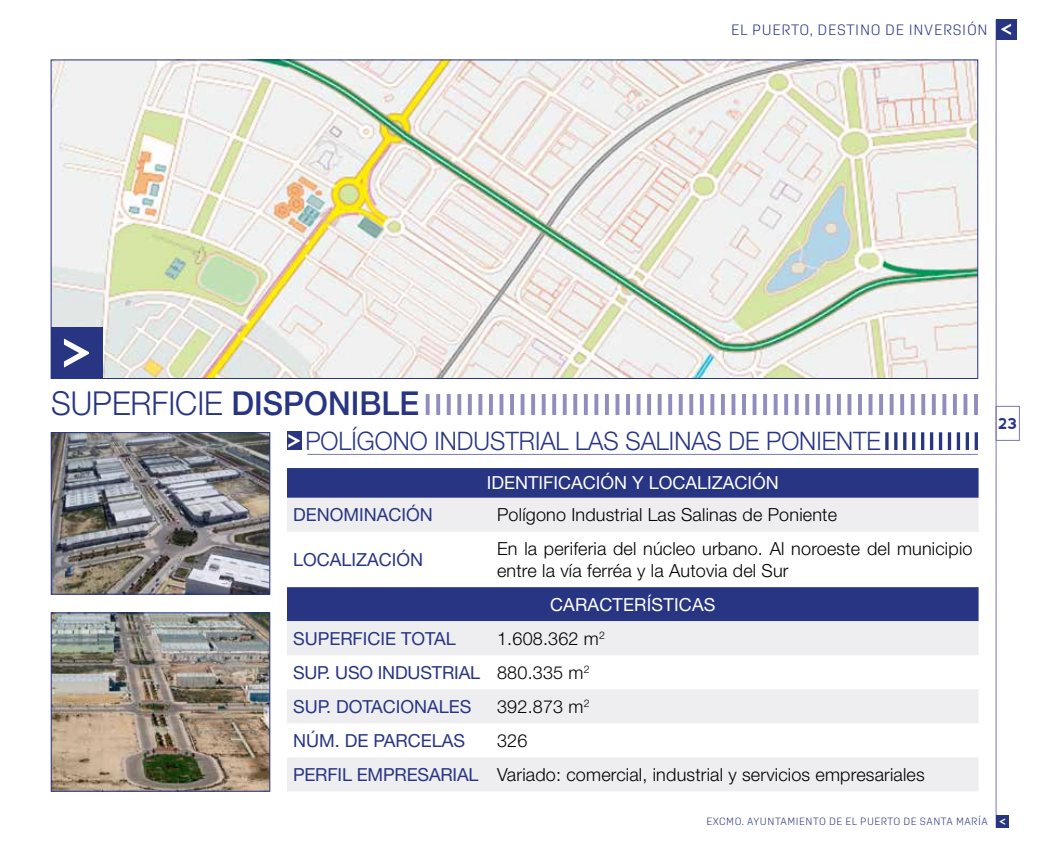
<style>
.page{position:relative;width:1063px;height:851px;background:#fff}
.page>*{position:absolute;margin:0;border:0;box-sizing:border-box;transform-origin:0 0}
.t1{font:700 54px "nevis";color:#fff}
.t2{font:300 33px "Helvetica Neue LT Std";color:#283583;scale:.95 1}
.t3{font:300 25.5px "Helvetica Neue LT Std";color:#283583;scale:.95 1}
.t4{font:300 18px/21.6px "Helvetica Neue LT Std";letter-spacing:.01em;color:#000}
.t5{font:18px/34px "Helvetica Neue LT Std";color:#283583}
.t6{font:18px "Helvetica Neue LT Std";color:#fff}
.t7{font:300 15px "Aglet Sans";letter-spacing:.05em;color:#283583}
.t8{font:700 15px "nevis";color:#283583}
.t9{font:300 10.5px "Aglet Sans";letter-spacing:.05em;color:#283583}
.s1{font-weight:500}
.s2{font-family:"nevis";font-weight:700;font-size:25.05px;color:#fff}
.s3{font-weight:300;color:#000}
.s4{font-weight:400;color:#283583}
</style>
<div class="page">
<hr style="left:996px;top:19px;width:1px;height:808px;background:#7b78b1">
<div style="left:996px;top:406px;width:24px;height:34px;border:1px solid #7b78b1"></div>
<div style="left:996px;top:19px;width:21px;height:21px;background:#283583"></div>
<div style="left:996px;top:814px;width:13px;height:13px;background:#283583"></div>
<div style="left:287px;top:431px;width:14px;height:18px;background:#283583"></div>
<svg style="left:426px;top:394px;width:4px;height:21px"></svg>
<svg style="left:436px;top:394px;width:4px;height:21px"></svg>
<svg style="left:447px;top:394px;width:4px;height:21px"></svg>
<svg style="left:457px;top:394px;width:4px;height:21px"></svg>
<svg style="left:468px;top:394px;width:4px;height:21px"></svg>
<svg style="left:478px;top:394px;width:4px;height:21px"></svg>
<hr style="left:489px;top:394px;width:4px;height:21px;background:#918dbe">
<hr style="left:500px;top:394px;width:3px;height:21px;background:#918dbe">
<hr style="left:510px;top:394px;width:4px;height:21px;background:#918dbe">
<svg style="left:521px;top:394px;width:4px;height:21px"></svg>
<svg style="left:531px;top:394px;width:4px;height:21px"></svg>
<svg style="left:542px;top:394px;width:4px;height:21px"></svg>
<svg style="left:552px;top:394px;width:4px;height:21px"></svg>
<svg style="left:563px;top:394px;width:4px;height:21px"></svg>
<svg style="left:573px;top:394px;width:4px;height:21px"></svg>
<svg style="left:584px;top:394px;width:4px;height:21px"></svg>
<svg style="left:594px;top:394px;width:4px;height:21px"></svg>
<hr style="left:605px;top:394px;width:4px;height:21px;background:#918dbe">
<hr style="left:616px;top:394px;width:3px;height:21px;background:#918dbe">
<hr style="left:626px;top:394px;width:4px;height:21px;background:#918dbe">
<svg style="left:637px;top:394px;width:4px;height:21px"></svg>
<svg style="left:647px;top:394px;width:4px;height:21px"></svg>
<svg style="left:658px;top:394px;width:4px;height:21px"></svg>
<svg style="left:668px;top:394px;width:4px;height:21px"></svg>
<svg style="left:679px;top:394px;width:4px;height:21px"></svg>
<svg style="left:689px;top:394px;width:4px;height:21px"></svg>
<svg style="left:700px;top:394px;width:4px;height:21px"></svg>
<svg style="left:710px;top:394px;width:4px;height:21px"></svg>
<hr style="left:721px;top:394px;width:4px;height:21px;background:#918dbe">
<svg style="left:731px;top:394px;width:4px;height:21px"></svg>
<hr style="left:742px;top:394px;width:4px;height:21px;background:#918dbe">
<svg style="left:753px;top:394px;width:4px;height:21px"></svg>
<svg style="left:763px;top:394px;width:4px;height:21px"></svg>
<svg style="left:774px;top:394px;width:4px;height:21px"></svg>
<svg style="left:784px;top:394px;width:4px;height:21px"></svg>
<svg style="left:795px;top:394px;width:4px;height:21px"></svg>
<svg style="left:805px;top:394px;width:4px;height:21px"></svg>
<svg style="left:816px;top:394px;width:4px;height:21px"></svg>
<svg style="left:826px;top:394px;width:4px;height:21px"></svg>
<svg style="left:837px;top:394px;width:4px;height:21px"></svg>
<svg style="left:847px;top:394px;width:4px;height:21px"></svg>
<hr style="left:858px;top:394px;width:4px;height:21px;background:#918dbe">
<svg style="left:869px;top:394px;width:4px;height:21px"></svg>
<svg style="left:879px;top:394px;width:4px;height:21px"></svg>
<svg style="left:890px;top:394px;width:4px;height:21px"></svg>
<svg style="left:900px;top:394px;width:4px;height:21px"></svg>
<svg style="left:911px;top:394px;width:4px;height:21px"></svg>
<svg style="left:921px;top:394px;width:4px;height:21px"></svg>
<svg style="left:932px;top:394px;width:4px;height:21px"></svg>
<svg style="left:942px;top:394px;width:4px;height:21px"></svg>
<svg style="left:953px;top:394px;width:4px;height:21px"></svg>
<svg style="left:963px;top:394px;width:4px;height:21px"></svg>
<hr style="left:974px;top:394px;width:4px;height:21px;background:#918dbe">
<svg style="left:885px;top:432px;width:4px;height:18px"></svg>
<svg style="left:894px;top:432px;width:4px;height:18px"></svg>
<hr style="left:903px;top:432px;width:3px;height:18px;background:#283583">
<hr style="left:912px;top:432px;width:3px;height:18px;background:#283583">
<hr style="left:921px;top:432px;width:3px;height:18px;background:#283583">
<hr style="left:930px;top:432px;width:3px;height:18px;background:#283583">
<hr style="left:939px;top:432px;width:3px;height:18px;background:#283583">
<hr style="left:948px;top:432px;width:3px;height:18px;background:#283583">
<hr style="left:957px;top:432px;width:3px;height:18px;background:#283583">
<hr style="left:966px;top:432px;width:3px;height:18px;background:#283583">
<hr style="left:975px;top:432px;width:3px;height:18px;background:#283583">
<img style="left:53px;top:434px;width:215px;height:158px">
<div style="left:51px;top:432px;width:219px;height:162px;border:1px solid #283583"></div>
<img style="left:53px;top:614px;width:215px;height:175px">
<div style="left:51px;top:612px;width:219px;height:179px;border:1px solid #283583"></div>
<hr style="left:307px;top:454px;width:671px;height:1px;background:#7b78b1">
<div style="left:287px;top:468px;width:692px;height:29px;background:#283583"></div>
<svg style="left:287px;top:497px;width:692px;height:294px;fill:#eeeef0"></svg>
<img style="left:53px;top:62px;width:923px;height:314px">
<div style="left:51px;top:327px;width:51px;height:51px;background:#283583"></div>
<p class="t7" style="left:731px;top:21px;width:258px">EL PUERTO, DESTINO DE INVERSIÓN</p>
<h1 class="t1" style="left:61px;top:322px;width:32px">&gt;</h1>
<h2 class="t2" style="left:51px;top:383px;width:389px">SUPERFICIE <span class="s1">DISPONIBLE</span></h2>
<h3 class="t3" style="left:287px;top:425px;width:627px"><span class="s2">&gt;</span> POLÍGONO INDUSTRIAL LAS SALINAS DE PONIENTE</h3>
<p class="t6" style="left:487px;top:472px;width:293px">IDENTIFICACIÓN Y LOCALIZACIÓN</p>
<p class="t5" style="left:293px;top:497px;width:141px">DENOMINACIÓN</p>
<p class="t4" style="left:497px;top:503px;width:341px">Polígono Industrial Las Salinas de Poniente</p>
<p class="t5" style="left:293px;top:542px;width:132px">LOCALIZACIÓN</p>
<p class="t4" style="left:497px;top:537px;width:477px">En la periferia del núcleo urbano. Al noroeste del municipio entre la vía ferréa y la Autovia del Sur</p>
<p class="t6" style="left:550px;top:593px;width:167px">CARACTERÍSTICAS</p>
<p class="t5" style="left:293px;top:621px;width:164px">SUPERFICIE TOTAL</p>
<p class="t5" style="left:293px;top:621px;width:313px;text-indent:204px"><span class="s3">1.608.362 m</span><sup>2<br></sup>SUP. USO INDUSTRIAL <span class="s3">880.335 m</span><sup>2<br></sup>SUP. DOTACIONALES</p>
<p class="t4" style="left:497px;top:695px;width:94px">392.873 m<sup>2</sup></p>
<p class="t5" style="left:293px;top:723px;width:174px">NÚM. DE PARCELAS</p>
<p class="t4" style="left:293px;top:722px;width:633px;line-height:34px;text-indent:204px">326<br><span class="s4">PERFIL EMPRESARIAL</span> Variado: comercial, industrial y servicios empresariales</p>
<p class="t8" style="left:998px;top:415px;width:21px">23</p>
<p class="t9" style="left:706px;top:815px;width:283px">EXCMO. AYUNTAMIENTO DE EL PUERTO DE SANTA MARÍA</p>
</div>
